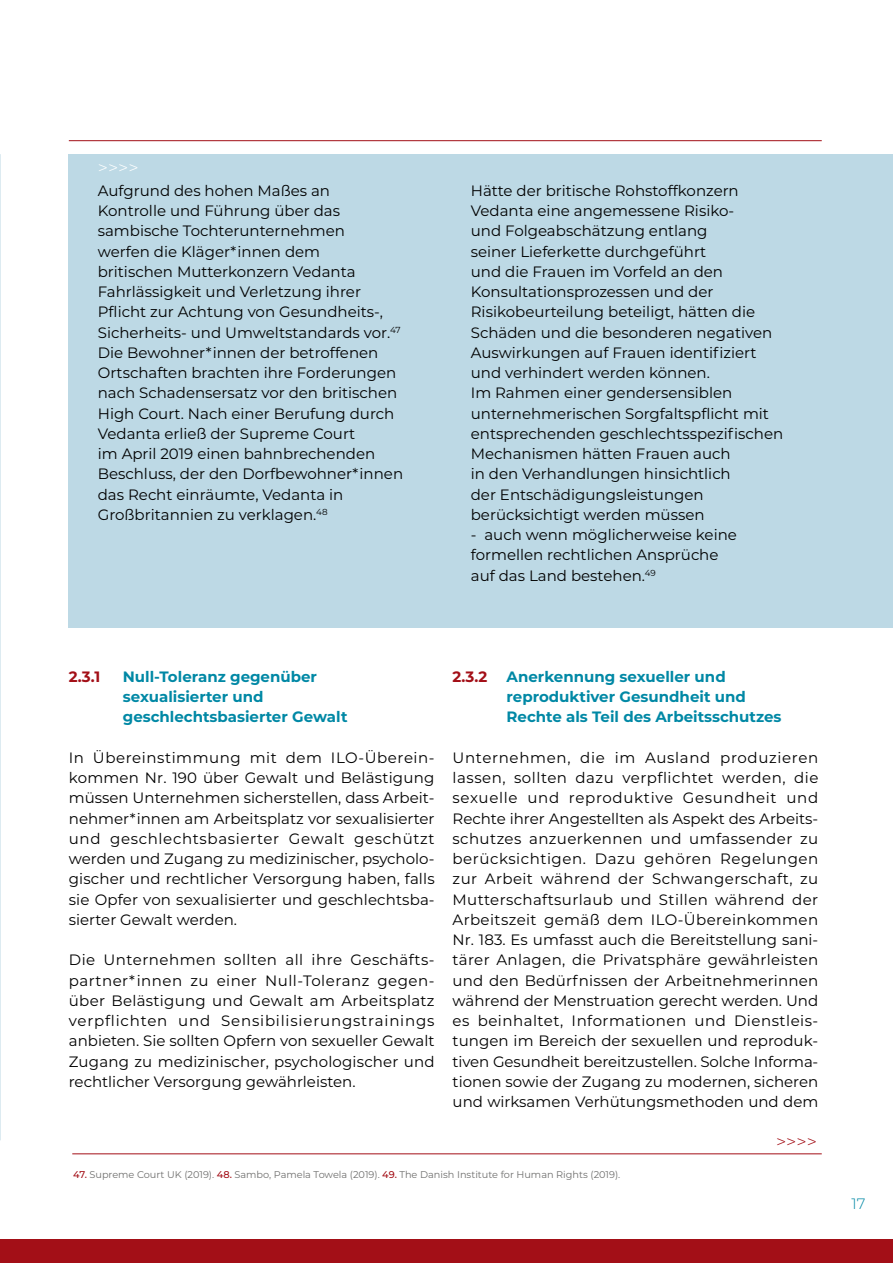
<style>
.page{position:relative;width:893px;height:1263px;background:#fff}
.page>*{position:absolute;margin:0;border:0;box-sizing:border-box;transform-origin:0 0}
.t1{font:300 18px "Montserrat";color:#fff}
.t2{font:300 18px "Montserrat";color:#a30f17}
.t3{font:15px/20.2px "Montserrat";color:#000}
.t4{font:700 15px/20.2px "Montserrat";color:#0088a5}
.t5{font:700 15px "Montserrat";color:#a30f17}
.t6{font:300 15px "Montserrat";color:#0088a5}
.t7{font:9.75px "Montserrat";color:#6f6f6e}
.s1{font-weight:500;color:#a30f17}
</style>
<div class="page">
<div style="left:0;top:1239px;width:893px;height:24px;background:#a30f17"></div>
<hr style="left:72px;top:1153px;width:750px;height:1px;background:#a30f17">
<hr style="left:69px;top:140px;width:753px;height:1px;background:#a30f17">
<div style="left:69px;top:154px;width:824px;height:473px;background:#bdd9e5"></div>
<p class="t1" style="left:96px;top:156px;width:42px">&gt;&gt;&gt;&gt;</p>
<p class="t3" style="left:98px;top:181px;width:307px">Aufgrund des hohen Maßes an<br>Kontrolle und Führung über das sambische Tochterunternehmen<br>werfen die Kläger*innen dem<br>britischen Mutterkonzern Vedanta Fahrlässigkeit und Verletzung ihrer Pflicht zur Achtung von Gesundheits-, Sicherheits- und Umweltstandards vor.<sup>47<br></sup>Die Bewohner*innen der betroffenen Ortschaften brachten ihre Forderungen nach Schadensersatz vor den britischen High Court. Nach einer Berufung durch Vedanta erließ der Supreme Court<br>im April 2019 einen bahnbrechenden Beschluss, der den Dorfbewohner*innen das Recht einräumte, Vedanta in Großbritannien zu verklagen.<sup>48</sup></p>
<p class="t3" style="left:471px;top:181px;width:314px">Hätte der britische Rohstoffkonzern Vedanta eine angemessene Risiko-<br>und Folgeabschätzung entlang<br>seiner Lieferkette durchgeführt<br>und die Frauen im Vorfeld an den Konsultationsprozessen und der Risikobeurteilung beteiligt, hätten die Schäden und die besonderen negativen Auswirkungen auf Frauen identifiziert und verhindert werden können.<br>Im Rahmen einer gendersensiblen unternehmerischen Sorgfaltspflicht mit entsprechenden geschlechtsspezifischen Mechanismen hätten Frauen auch<br>in den Verhandlungen hinsichtlich<br>der Entschädigungsleistungen berücksichtigt werden müssen</p>
<p class="t3" style="left:471px;top:525px;width:268px">- auch wenn möglicherweise keine formellen rechtlichen Ansprüche auf das Land bestehen.<sup>49</sup></p>
<p class="t1" style="left:98px;top:160px;width:42px">&gt;&gt;&gt;&gt;</p>
<p class="t5" style="left:69px;top:668px;width:33px">2.3.1</p>
<p class="t4" style="left:123px;top:666px;width:226px">Null-Toleranz gegenüber sexualisierter und geschlechtsbasierter Gewalt</p>
<p class="t3" style="left:69px;top:748px;width:367px;text-align:justify">In Übereinstimmung mit dem ILO-Überein&shy;kommen Nr. 190 über Gewalt und Belästigung müssen Unternehmen sicherstellen, dass Arbeit&shy;nehmer*innen am Arbeitsplatz vor sexualisierter und geschlechtsbasierter Gewalt geschützt werden und Zugang zu medizinischer, psycholo&shy;gischer und rechtlicher Versorgung haben, falls sie Opfer von sexualisierter und geschlechtsba&shy;sierter Gewalt werden.</p>
<p class="t3" style="left:69px;top:950px;width:367px;text-align:justify">Die Unternehmen sollten all ihre Geschäfts&shy;partner*innen zu einer Null-Toleranz gegen&shy;über Belästigung und Gewalt am Arbeitsplatz verpflichten und Sensibilisierungstrainings anbieten. Sie sollten Opfern von sexueller Gewalt Zugang zu medizinischer, psychologischer und rechtlicher Versorgung gewährleisten.</p>
<p class="t5" style="left:453px;top:668px;width:36px">2.3.2</p>
<p class="t4" style="left:507px;top:666px;width:277px">Anerkennung sexueller und reproduktiver Gesundheit und<br>Rechte als Teil des Arbeitsschutzes</p>
<p class="t3" style="left:453px;top:748px;width:367px;text-align:justify">Unternehmen, die im Ausland produzieren lassen, sollten dazu verpflichtet werden, die sexuelle und reproduktive Gesundheit und Rechte ihrer Angestellten als Aspekt des Arbeits&shy;schutzes anzuerkennen und umfassender zu berücksichtigen. Dazu gehören Regelungen zur Arbeit während der Schwangerschaft, zu Mutterschaftsurlaub und Stillen während der Arbeitszeit gemäß dem ILO-Übereinkommen Nr. 183. Es umfasst auch die Bereitstellung sani&shy;tärer Anlagen, die Privatsphäre gewährleisten und den Bedürfnissen der Arbeitnehmerinnen während der Menstruation gerecht werden. Und es beinhaltet, Informationen und Dienstleis&shy;tungen im Bereich der sexuellen und reproduk&shy;tiven Gesundheit bereitzustellen. Solche Informa&shy;tionen sowie der Zugang zu modernen, sicheren und wirksamen Verhütungsmethoden und dem</p>
<p class="t2" style="left:776px;top:1134px;width:42px">&gt;&gt;&gt;&gt;</p>
<p class="t7" style="left:73px;top:1169px;width:549px"><span class="s1">47.</span> Supreme Court UK (2019). <span class="s1">48.</span> Sambo, Pamela Towela (2019). <span class="s1">49.</span> The Danish Institute for Human Rights (2019).</p>
<p class="t6" style="left:851px;top:1198px;width:16px">17</p>
</div>
